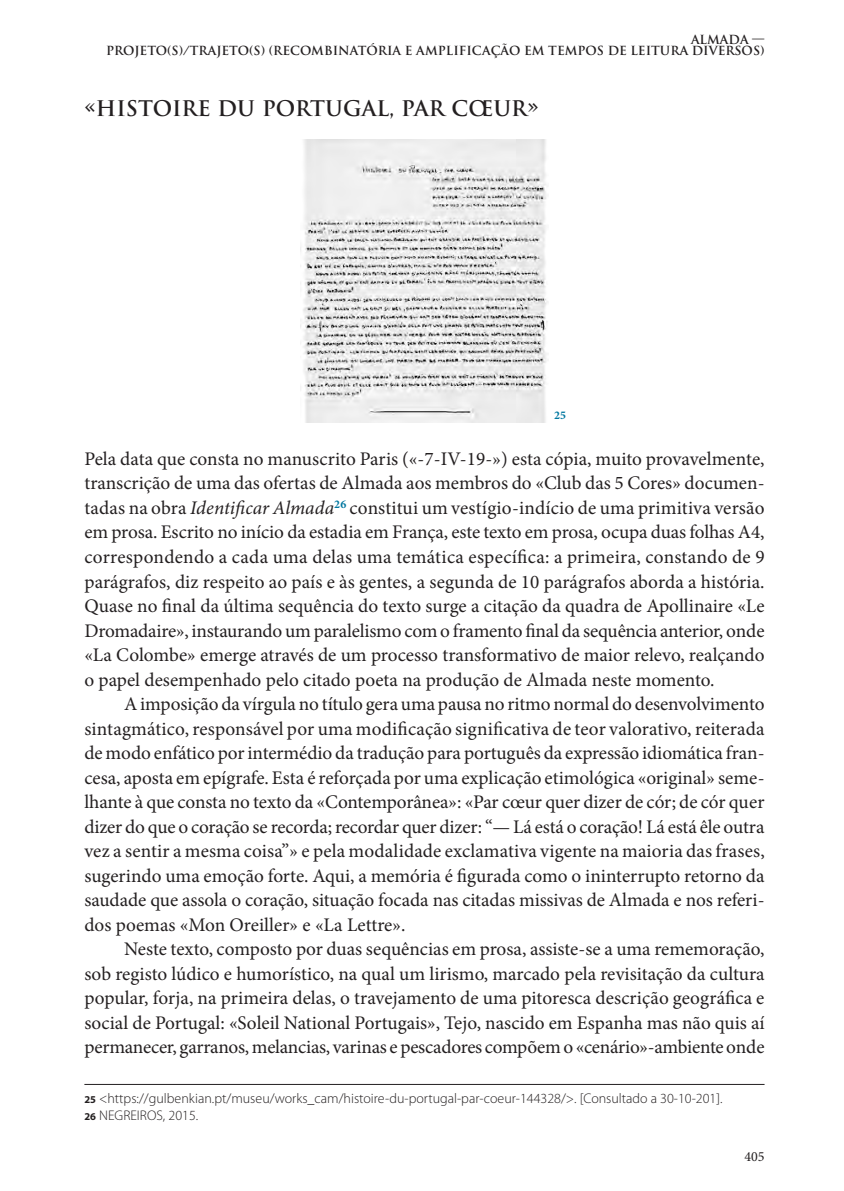
<style>
.page{position:relative;width:844px;height:1191px;background:#fff}
.page>*{position:absolute;margin:0;border:0;box-sizing:border-box;transform-origin:0 0}
._04_TituloText{font:700 21px "Trajan";color:#231f20}
.t1{font:19.25px/24.5px "Minion Pro";letter-spacing:-.005em;color:#231f20;text-align:justify}
._000_Notas_CEM_01{font:300 14px "Myriad Pro";color:#231f20}
.t2{font:14px "Minion Pro";color:#231f20}
.t3{font:700 12.25px/10.5px "Trajan";color:#231f20;text-align:right}
.t4{font:700 11.9px "Minion Pro";color:#0077a0}
.s1{font-style:italic}
.s2{font-weight:700;font-size:10.5px}
</style>
<div class="page">
<img style="left:300px;top:139px;width:248px;height:283px">
<hr style="left:84px;top:1084px;width:680px;height:1px;background:#231f20">
<p class="t3" style="left:106px;top:35px;width:660px">ALMADA —<br>PROJETO(S)/TRAJETO(S) (RECOMBINATÓRIA E AMPLIFICAÇÃO EM TEMPOS DE LEITURA DIVERSOS)</p>
<p class="_04_TituloText" style="left:84px;top:95px;width:455px">«HISTOIRE DU PORTUGAL, PAR CŒUR»</p>
<p class="t4" style="left:554px;top:407px;width:13px">25</p>
<p class="t1" style="left:84px;top:446px;width:681px">Pela data que consta no manuscrito Paris («-7-IV-19-») esta cópia, muito provavelmente, transcrição de uma das ofertas de Almada aos membros do «Club das 5 Cores» documen&shy;tadas na obra <span class="s1">Identificar Almada</span><sup>26</sup> constitui um vestígio-indício de uma primitiva versão em prosa. Escrito no início da estadia em França, este texto em prosa, ocupa duas folhas A4, correspondendo a cada uma delas uma temática específica: a primeira, constando de 9 parágrafos, diz respeito ao país e às gentes, a segunda de 10 parágrafos aborda a história.<br>Quase no final da última sequência do texto surge a citação da quadra de Apollinaire «Le Dromadaire», instaurando um paralelismo com o framento final da sequência anterior, onde «La Colombe» emerge através de um processo transformativo de maior relevo, realçando o papel desempenhado pelo citado poeta na produção de Almada neste momento.</p>
<p class="t1" style="left:84px;top:692px;width:681px;text-indent:40px">A imposição da vírgula no título gera uma pausa no ritmo normal do desenvolvimento sintagmático, responsável por uma modificação significativa de teor valorativo, reiterada de modo enfático por intermédio da tradução para português da expressão idiomática fran&shy;cesa, aposta em epígrafe. Esta é reforçada por uma explicação etimológica «original» seme&shy;lhante à que consta no texto da «Contemporânea»: «Par cœur quer dizer de cór; de cór quer dizer do que o coração se recorda; recordar quer dizer: “— Lá está o coração! Lá está êle outra vez a sentir a mesma coisa”» e pela modalidade exclamativa vigente na maioria das frases, sugerindo uma emoção forte. Aqui, a memória é figurada como o ininterrupto retorno da saudade que assola o coração, situação focada nas citadas missivas de Almada e nos referi&shy;dos poemas «Mon Oreiller» e «La Lettre».</p>
<p class="t1" style="left:84px;top:937px;width:681px;text-indent:40px">Neste texto, composto por duas sequências em prosa, assiste-se a uma rememoração, sob registo lúdico e humorístico, na qual um lirismo, marcado pela revisitação da cultura popular, forja, na primeira delas, o travejamento de uma pitoresca descrição geográfica e social de Portugal: «Soleil National Portugais», Tejo, nascido em Espanha mas não quis aí permanecer, garranos, melancias, varinas e pescadores compõem o «cenário»-ambiente onde</p>
<p class="_000_Notas_CEM_01" style="left:84px;top:1090px;width:639px"><span class="s2">25</span> &lt;https://gulbenkian.pt/museu/works_cam/histoire-du-portugal-par-coeur-144328/&gt;. [Consultado a 30-10-201].</p>
<p class="_000_Notas_CEM_01" style="left:84px;top:1107px;width:115px"><span class="s2">26</span> NEGREIROS, 2015.</p>
<p class="t2" style="left:744px;top:1147px;width:22px">405</p>
</div>
